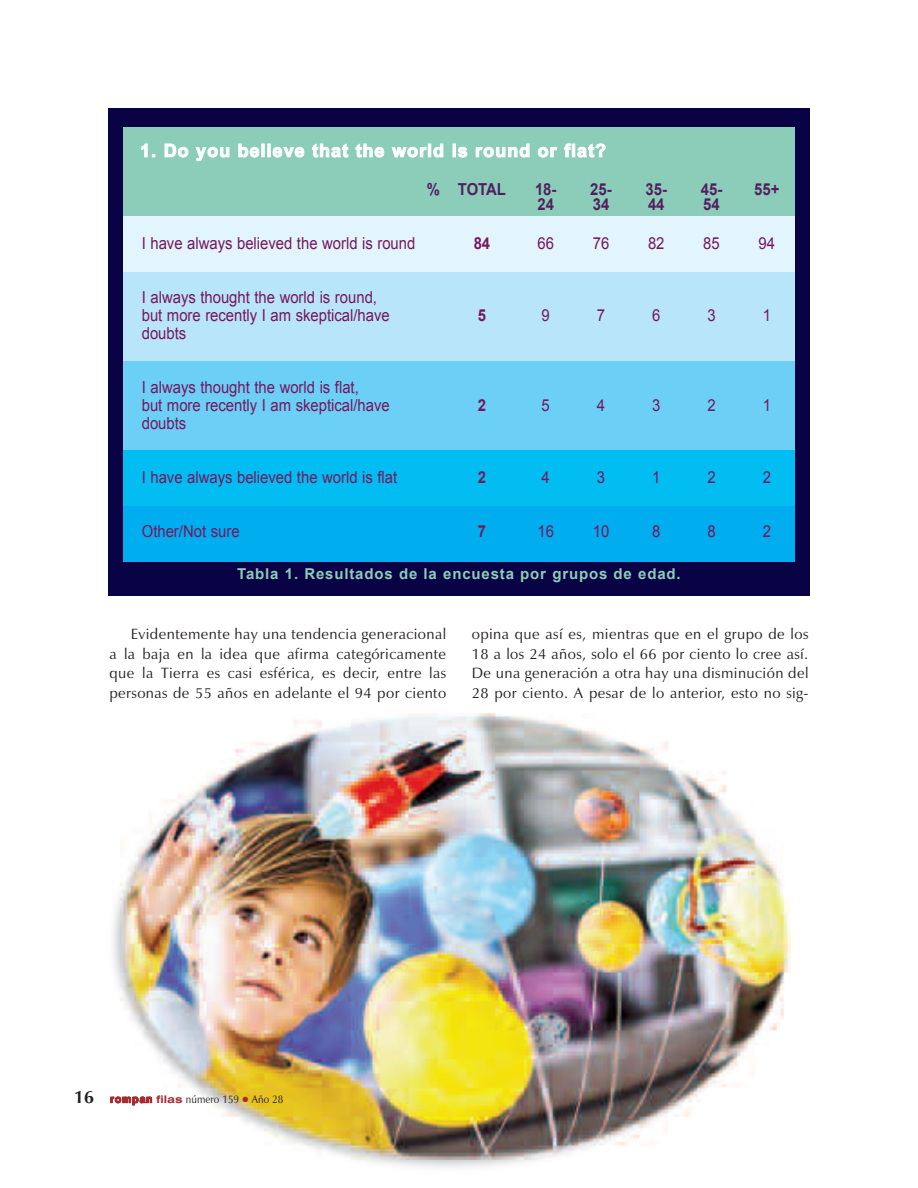
<style>
.page{position:relative;width:918px;height:1188px;background:#fff}
.page>*{position:absolute;margin:0;border:0;box-sizing:border-box;transform-origin:0 0}
.t1{font:700 18px "Arial";letter-spacing:.055em;color:#fff}
.t2{font:16.5px/18px "Arial";color:#75175e;scale:.9 1}
.t3{font:700 16.5px "Arial";color:#521e60;scale:.9 1}
.t4{font:700 16.5px "Arial";color:#75175e;scale:.9 1}
.t5{font:15px/19.5px "Zapf Humanist 601 BT";letter-spacing:.025em;color:#231f20;text-align:justify}
.t6{font:700 15px "Arial";letter-spacing:.055em;color:#8ccdb9}
.t7{font:11.25px "Zapf Humanist 601 BT";color:#231f20;scale:.9 1}
.s1{font-weight:700;font-size:18px}
.s2{font-family:"Swiss 721 BT Bold Outline";font-size:10.5px;color:#a72b30}
.s3{font-family:"Swiss 721 BT";font-weight:700;font-stretch:expanded;font-size:10.5px;color:#a72b30}
</style>
<div class="page">
<img style="left:121px;top:713px;width:669px;height:447px">
<div style="left:108px;top:108px;width:702px;height:487px;background:#090245"></div>
<div style="left:123px;top:128px;width:672px;height:433px;background:#8ccdb9"></div>
<div style="left:123px;top:217px;width:672px;height:55px;background:#e2f4fc"></div>
<div style="left:123px;top:272px;width:672px;height:89px;background:#b9e5fa"></div>
<div style="left:123px;top:361px;width:672px;height:90px;background:#6bcff6"></div>
<div style="left:123px;top:451px;width:672px;height:55px;background:#01bdf2"></div>
<div style="left:123px;top:506px;width:672px;height:55px;background:#00aeef"></div>
<svg style="left:243px;top:1096px;width:5px;height:6px"></svg>
<p class="t1" style="left:140px;top:141px;width:467px">1. Do you believe that the world is round or flat?</p>
<p class="t2" style="left:142px;top:234px;width:306px">I have always believed the world is round</p>
<p class="t2" style="left:142px;top:288px;width:277px">I always thought the world is round, but more recently I am skeptical/have doubts</p>
<p class="t3" style="left:427px;top:180px;width:89px">% TOTAL</p>
<p class="t3" style="left:535px;top:180px;width:25px">18-</p>
<p class="t3" style="left:590px;top:180px;width:25px">25-</p>
<p class="t3" style="left:646px;top:180px;width:25px">35-</p>
<p class="t3" style="left:701px;top:180px;width:25px">45-</p>
<p class="t3" style="left:754px;top:180px;width:29px">55+</p>
<p class="t3" style="left:537px;top:195px;width:20px">24</p>
<p class="t3" style="left:593px;top:195px;width:20px">34</p>
<p class="t3" style="left:648px;top:195px;width:20px">44</p>
<p class="t3" style="left:703px;top:195px;width:20px">54</p>
<p class="t4" style="left:474px;top:234px;width:20px">84</p>
<p class="t2" style="left:537px;top:234px;width:20px">66</p>
<p class="t2" style="left:593px;top:234px;width:20px">76</p>
<p class="t2" style="left:648px;top:234px;width:20px">82</p>
<p class="t2" style="left:703px;top:234px;width:20px">85</p>
<p class="t2" style="left:759px;top:234px;width:20px">94</p>
<p class="t4" style="left:478px;top:306px;width:11px">5</p>
<p class="t2" style="left:542px;top:306px;width:11px">9</p>
<p class="t2" style="left:597px;top:306px;width:11px">7</p>
<p class="t2" style="left:652px;top:306px;width:11px">6</p>
<p class="t2" style="left:707px;top:306px;width:11px">3</p>
<p class="t2" style="left:763px;top:306px;width:11px">1</p>
<p class="t2" style="left:142px;top:378px;width:277px">I always thought the world is flat,<br>but more recently I am skeptical/have doubts</p>
<p class="t4" style="left:478px;top:396px;width:11px">2</p>
<p class="t2" style="left:542px;top:396px;width:11px">5</p>
<p class="t2" style="left:597px;top:396px;width:11px">4</p>
<p class="t2" style="left:652px;top:396px;width:11px">3</p>
<p class="t2" style="left:707px;top:396px;width:11px">2</p>
<p class="t2" style="left:763px;top:396px;width:11px">1</p>
<p class="t2" style="left:142px;top:468px;width:285px">I have always believed the world is flat</p>
<p class="t2" style="left:142px;top:522px;width:110px">Other/Not sure</p>
<p class="t4" style="left:478px;top:468px;width:11px">2</p>
<p class="t2" style="left:542px;top:468px;width:11px">4</p>
<p class="t2" style="left:597px;top:468px;width:11px">3</p>
<p class="t2" style="left:652px;top:468px;width:11px">1</p>
<p class="t2" style="left:707px;top:468px;width:11px">2</p>
<p class="t2" style="left:763px;top:468px;width:11px">2</p>
<p class="t4" style="left:478px;top:522px;width:11px">7</p>
<p class="t2" style="left:537px;top:522px;width:20px">16</p>
<p class="t2" style="left:593px;top:522px;width:20px">10</p>
<p class="t2" style="left:652px;top:522px;width:11px">8</p>
<p class="t2" style="left:707px;top:522px;width:11px">8</p>
<p class="t2" style="left:763px;top:522px;width:11px">2</p>
<p class="t6" style="left:237px;top:566px;width:445px">Tabla 1. Resultados de la encuesta por grupos de edad.</p>
<p class="t5" style="left:109px;top:626px;width:338px;text-indent:21px">Evidentemente hay una tendencia generacional a la baja en la idea que afirma categóricamente que la Tierra es casi esférica, es decir, entre las personas de 55 años en adelante el 94 por ciento</p>
<p class="t5" style="left:472px;top:626px;width:338px">opina que así es, mientras que en el grupo de los 18 a los 24 años, solo el 66 por ciento lo cree así.<br>De una generación a otra hay una disminución del 28 por ciento. A pesar de lo anterior, esto no sig-</p>
<p class="t7" style="left:74px;top:1094px;width:234px"><span class="s1">16</span> <span class="s2">rompan</span> <span class="s3">filas</span> número 159 Año 28</p>
</div>
